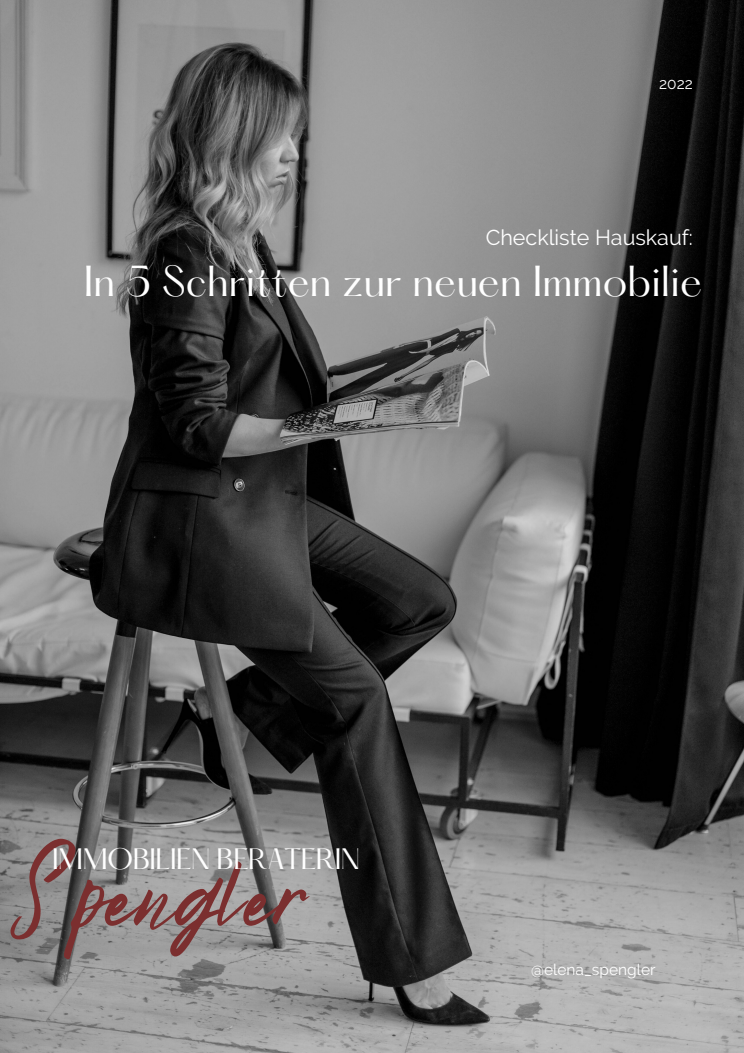
<style>
.page{position:relative;width:744px;height:1053px;background:#fff}
.page>*{position:absolute;margin:0;border:0;box-sizing:border-box;transform-origin:0 0}
.t1{font:103.32px "Bright Sunshine";color:#7b2f2f}
.t2{font:37.88px "Hatton";color:#fff}
.t3{font:25.84px "Hatton";letter-spacing:-.02em;color:#fff}
.t4{font:21.48px "Raleway";color:#fff}
.t5{font:15.48px "Raleway";color:#fff}
</style>
<div class="page">
<img style="left:0;top:0;width:744px;height:1053px">
<p class="t5" style="left:659px;top:74px;width:35px">2022</p>
<p class="t4" style="left:486px;top:225px;width:209px">Checkliste Hauskauf:</p>
<p class="t2" style="left:84px;top:263px;width:620px">In 5 Schritten zur neuen Immobilie</p>
<p class="t1" style="left:14px;top:813px;width:295px">Spengler</p>
<p class="t3" style="left:52px;top:847px;width:309px">IMMOBILIEN BERATERIN</p>
<p class="t5" style="left:531px;top:960px;width:126px">@elena_spengler</p>
</div>
